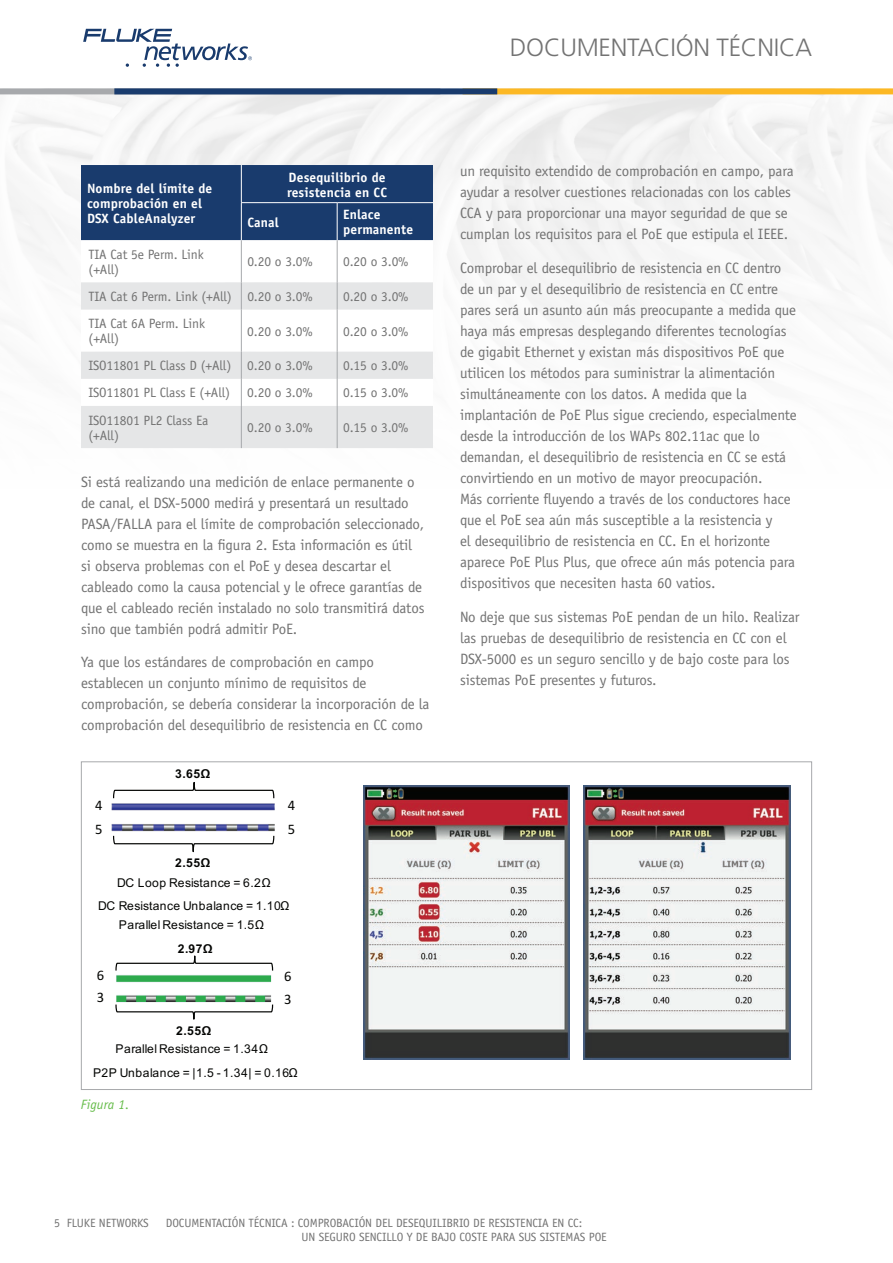
<style>
.page{position:relative;width:893px;height:1263px;background:#fff}
.page>*{position:absolute;margin:0;border:0;box-sizing:border-box;transform-origin:0 0}
.t1{font:300 24.9px "Frutiger LT Std";letter-spacing:-.01em;color:#737373}
.t2{font:15px/21px "Officina Sans";letter-spacing:-.01em;color:#737373}
.t3{font:14.55px "Calibri";color:#040503}
.t4{font:13.5px/15px "Officina Sans";letter-spacing:-.01em;color:#737373}
.t5{font:700 13.5px/15px "Officina Sans";letter-spacing:.01em;color:#fff}
.t6{font:italic 13.5px "Officina Sans";letter-spacing:.01em;color:#66bc4a}
.t7{font:12.15px/23.2px "Arial";letter-spacing:.035em;color:#040503;text-align:center}
.t8{font:700 12.15px "Arial";letter-spacing:.045em;color:#040503}
.t9{font:12px/14.4px "Officina Sans";letter-spacing:-.01em;color:#737373}
</style>
<div class="page">
<div style="left:463px;top:88px;width:430px;height:6px;background:#fcb824"></div>
<div style="left:0;top:88px;width:440px;height:6px;background:#a7a9ac"></div>
<div style="left:114px;top:88px;width:383px;height:6px;background:#193b6d"></div>
<svg style="left:83px;top:29px;width:169px;height:38px"></svg>
<img style="left:363px;top:785px;width:206px;height:275px">
<img style="left:584px;top:785px;width:206px;height:275px">
<img style="left:111px;top:803px;width:164px;height:29px">
<svg style="left:113px;top:782px;width:162px;height:17px"></svg>
<svg style="left:113px;top:835px;width:162px;height:18px"></svg>
<img style="left:116px;top:975px;width:156px;height:28px">
<svg style="left:115px;top:955px;width:159px;height:16px"></svg>
<svg style="left:115px;top:1004px;width:159px;height:16px"></svg>
<div style="left:81px;top:165px;width:352px;height:75px;background:#193b6d"></div>
<svg style="left:81px;top:240px;width:352px;height:42px"></svg>
<svg style="left:81px;top:282px;width:352px;height:166px;fill:#e5e6e7"></svg>
<hr style="left:241px;top:165px;width:1px;height:37px;background:#fff">
<hr style="left:241px;top:202px;width:96px;height:1px;background:#fff">
<hr style="left:241px;top:203px;width:1px;height:37px;background:#fff">
<hr style="left:337px;top:202px;width:96px;height:1px;background:#fff">
<hr style="left:337px;top:203px;width:1px;height:37px;background:#fff">
<hr style="left:241px;top:240px;width:1px;height:42px;background:#a7a9ac">
<hr style="left:337px;top:240px;width:1px;height:42px;background:#a7a9ac">
<svg style="left:241px;top:282px;width:1px;height:28px"></svg>
<svg style="left:337px;top:282px;width:1px;height:28px"></svg>
<hr style="left:241px;top:310px;width:1px;height:42px;background:#a7a9ac">
<hr style="left:337px;top:310px;width:1px;height:42px;background:#a7a9ac">
<svg style="left:241px;top:352px;width:1px;height:54px"></svg>
<svg style="left:337px;top:352px;width:1px;height:54px"></svg>
<hr style="left:241px;top:406px;width:1px;height:42px;background:#a7a9ac">
<hr style="left:337px;top:406px;width:1px;height:42px;background:#a7a9ac">
<h1 class="t1" style="left:510px;top:33px;width:304px">DOCUMENTACIÓN TÉCNICA</h1>
<p class="t5" style="left:87px;top:181px;width:127px">Nombre del límite de comprobación en el<br>DSX CableAnalyzer</p>
<p class="t5" style="left:287px;top:169px;width:102px">Desequilibrio de resistencia en CC</p>
<p class="t5" style="left:247px;top:214px;width:33px">Canal</p>
<p class="t5" style="left:343px;top:207px;width:71px">Enlace permanente</p>
<p class="t4" style="left:88px;top:247px;width:117px">TIA Cat 5e Perm. Link (+All)</p>
<p class="t4" style="left:247px;top:254px;width:67px">0.20 o 3.0%</p>
<p class="t4" style="left:343px;top:254px;width:67px">0.20 o 3.0%</p>
<p class="t4" style="left:88px;top:289px;width:226px">TIA Cat 6 Perm. Link (+All) 0.20 o 3.0%</p>
<p class="t4" style="left:343px;top:289px;width:67px">0.20 o 3.0%</p>
<p class="t4" style="left:88px;top:316px;width:118px">TIA Cat 6A Perm. Link (+All)</p>
<p class="t4" style="left:247px;top:324px;width:67px">0.20 o 3.0%</p>
<p class="t4" style="left:343px;top:324px;width:67px">0.20 o 3.0%</p>
<p class="t4" style="left:88px;top:358px;width:226px">ISO11801 PL Class D (+All) 0.20 o 3.0%</p>
<p class="t4" style="left:343px;top:358px;width:67px">0.15 o 3.0%</p>
<p class="t4" style="left:88px;top:385px;width:143px">ISO11801 PL Class E (+All)</p>
<p class="t4" style="left:247px;top:385px;width:67px">0.20 o 3.0%</p>
<p class="t4" style="left:343px;top:385px;width:67px">0.15 o 3.0%</p>
<p class="t4" style="left:88px;top:412px;width:122px">ISO11801 PL2 Class Ea (+All)</p>
<p class="t4" style="left:247px;top:420px;width:67px">0.20 o 3.0%</p>
<p class="t4" style="left:343px;top:420px;width:67px">0.15 o 3.0%</p>
<p class="t2" style="left:81px;top:471px;width:345px">Si está realizando una medición de enlace permanente o de canal, el DSX-5000 medirá y presentará un resultado PASA/FALLA para el límite de comprobación seleccionado, como se muestra en la figura 2. Esta información es útil si observa problemas con el PoE y desea descartar el cableado como la causa potencial y le ofrece garantías de que el cableado recién instalado no solo transmitirá datos sino que también podrá admitir PoE.</p>
<p class="t2" style="left:81px;top:652px;width:350px">Ya que los estándares de comprobación en campo establecen un conjunto mínimo de requisitos de comprobación, se debería considerar la incorporación de la comprobación del desequilibrio de resistencia en CC como</p>
<p class="t8" style="left:175px;top:765px;width:36px">3.65Ω</p>
<p class="t3" style="left:95px;top:795px;width:9px">4</p>
<p class="t3" style="left:288px;top:795px;width:9px">4</p>
<p class="t3" style="left:95px;top:819px;width:9px">5</p>
<p class="t3" style="left:288px;top:819px;width:9px">5</p>
<p class="t8" style="left:175px;top:854px;width:36px">2.55Ω</p>
<p class="t7" style="left:98px;top:871px;width:193px">DC Loop Resistance = 6.2Ω<br>DC Resistance Unbalance = 1.10Ω</p>
<p class="t7" style="left:119px;top:913px;width:147px">Parallel Resistance = 1.5Ω</p>
<p class="t8" style="left:178px;top:940px;width:36px">2.97Ω</p>
<p class="t3" style="left:97px;top:965px;width:9px">6</p>
<p class="t3" style="left:284px;top:966px;width:9px">6</p>
<p class="t3" style="left:97px;top:987px;width:9px">3</p>
<p class="t3" style="left:284px;top:989px;width:9px">3</p>
<p class="t8" style="left:176px;top:1022px;width:36px">2.55Ω</p>
<p class="t7" style="left:93px;top:1036px;width:206px;line-height:24.2px">Parallel Resistance = 1.34Ω<br>P2P Unbalance = |1.5 - 1.34| = 0.16Ω</p>
<p class="t6" style="left:81px;top:1096px;width:50px">Figura 1.</p>
<p class="t2" style="left:460px;top:161px;width:335px">un requisito extendido de comprobación en campo, para ayudar a resolver cuestiones relacionadas con los cables CCA y para proporcionar una mayor seguridad de que se cumplan los requisitos para el PoE que estipula el IEEE.</p>
<p class="t2" style="left:460px;top:257px;width:338px">Comprobar el desequilibrio de resistencia en CC dentro de un par y el desequilibrio de resistencia en CC entre pares será un asunto aún más preocupante a medida que haya más empresas desplegando diferentes tecnologías de gigabit Ethernet y existan más dispositivos PoE que utilicen los métodos para suministrar la alimentación simultáneamente con los datos. A medida que la implantación de PoE Plus sigue creciendo, especialmente desde la introducción de los WAPs 802.11ac que lo demandan, el desequilibrio de resistencia en CC se está convirtiendo en un motivo de mayor preocupación.<br>Más corriente fluyendo a través de los conductores hace que el PoE sea aún más susceptible a la resistencia y<br>el desequilibrio de resistencia en CC. En el horizonte aparece PoE Plus Plus, que ofrece aún más potencia para dispositivos que necesiten hasta 60 vatios.</p>
<p class="t2" style="left:460px;top:606px;width:341px">No deje que sus sistemas PoE pendan de un hilo. Realizar las pruebas de desequilibrio de resistencia en CC con el DSX-5000 es un seguro sencillo y de bajo coste para los sistemas PoE presentes y futuros.</p>
<p class="t9" style="left:54px;top:1216px;width:96px">5 FLUKE NETWORKS</p>
<p class="t9" style="left:301px;top:1216px;width:307px;text-indent:-136px">DOCUMENTACIÓN TÉCNICA : COMPROBACIÓN DEL DESEQUILIBRIO DE RESISTENCIA EN CC:<br>UN SEGURO SENCILLO Y DE BAJO COSTE PARA SUS SISTEMAS POE</p>
</div>
